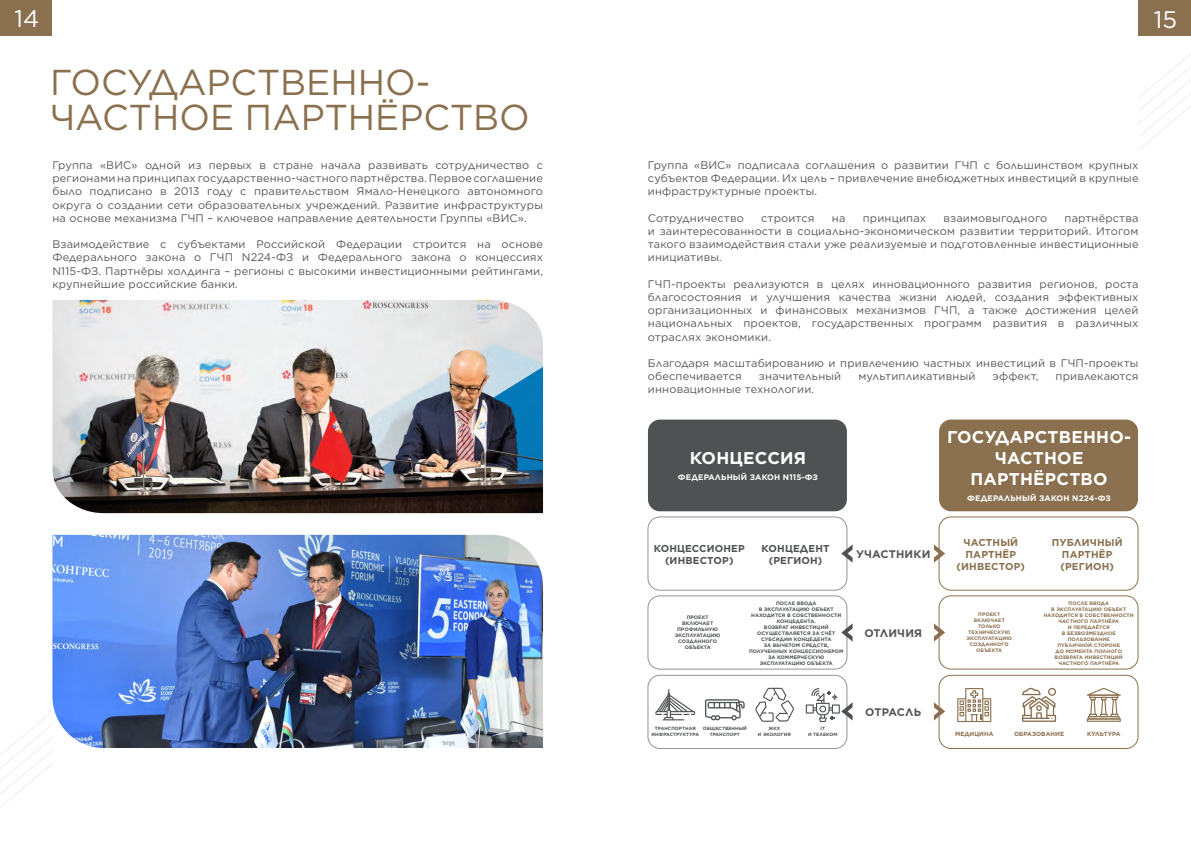
<style>
.page{position:relative;width:1191px;height:842px;background:#fff}
.page>*{position:absolute;margin:0;border:0;box-sizing:border-box;transform-origin:0 0}
.t1{font:36px/35px "Gotham";color:#8a704e}
.t2{font:24px "Gotham";color:#fff}
.t3{font:700 17px/21px "Gotham";letter-spacing:.015em;color:#fff;text-align:center}
.t4{font:11px/13.2px "Gotham";letter-spacing:.015em;color:#57585a;text-align:justify}
.t5{font:700 11px "Gotham";letter-spacing:.015em;color:#565757}
.t6{font:700 10px/12px "Gotham";letter-spacing:.015em;color:#8a704e;text-align:center}
.t7{font:700 10px/12px "Gotham";letter-spacing:.015em;color:#4f5252;text-align:center}
.t8{font:700 8px "Gotham";letter-spacing:.015em;color:#fff}
.t9{font:700 6px "Gotham";letter-spacing:.015em;color:#8a704e}
.t10{font:700 5px/6px "Gotham";letter-spacing:.015em;color:#4f5252;text-align:center}
.t11{font:700 5px/6px "Gotham";letter-spacing:.015em;color:#8a704e;text-align:center}
.t12{font:700 4.6px "Gotham";letter-spacing:.015em;color:#4f5252}
</style>
<div class="page">
<div style="left:1138px;top:0;width:53px;height:36px;background:#8a704e"></div>
<div style="left:0;top:0;width:52px;height:36px;background:#8a704e"></div>
<svg style="left:0;top:712px;width:52px;height:96px"></svg>
<svg style="left:1139px;top:54px;width:52px;height:96px"></svg>
<div style="left:939px;top:420px;width:199px;height:91px;background:#8a704e;border-radius:12px"></div>
<img style="left:52px;top:535px;width:491px;height:213px">
<img style="left:52px;top:300px;width:491px;height:213px">
<svg style="left:934px;top:544px;width:11px;height:19px"></svg>
<svg style="left:934px;top:623px;width:11px;height:19px"></svg>
<svg style="left:934px;top:702px;width:11px;height:18px"></svg>
<div style="left:938px;top:516px;width:200px;height:75px;border:1px solid #8a704e;border-radius:12px"></div>
<div style="left:938px;top:675px;width:200px;height:74px;border:1px solid #8a704e;border-radius:12px"></div>
<div style="left:938px;top:595px;width:200px;height:75px;border:1px solid #8a704e;border-radius:12px"></div>
<svg style="left:1022px;top:688px;width:34px;height:34px"></svg>
<svg style="left:1086px;top:688px;width:34px;height:34px"></svg>
<svg style="left:957px;top:688px;width:34px;height:34px"></svg>
<div style="left:647px;top:516px;width:200px;height:75px;border:1px solid #909595;border-radius:12px"></div>
<div style="left:647px;top:675px;width:200px;height:74px;border:1px solid #909595;border-radius:12px"></div>
<div style="left:647px;top:595px;width:200px;height:75px;border:1px solid #909595;border-radius:12px"></div>
<svg style="left:755px;top:688px;width:39px;height:34px"></svg>
<svg style="left:655px;top:689px;width:40px;height:31px"></svg>
<svg style="left:705px;top:699px;width:39px;height:22px"></svg>
<div style="left:648px;top:420px;width:199px;height:91px;background:#4f5252;border-radius:12px"></div>
<svg style="left:841px;top:544px;width:11px;height:19px"></svg>
<svg style="left:841px;top:623px;width:11px;height:19px"></svg>
<svg style="left:805px;top:688px;width:47px;height:34px"></svg>
<h2 class="t2" style="left:14px;top:3px;width:26px">14</h2>
<h2 class="t2" style="left:1154px;top:4px;width:25px">15</h2>
<p class="t1" style="left:50px;top:64px;width:481px">ГОСУДАРСТВЕННО-<br>ЧАСТНОЕ ПАРТНЁРСТВО</p>
<p class="t4" style="left:52px;top:158px;width:492px">Группа «ВИС» одной из первых в стране начала развивать сотрудничество с регионами на принципах государственно-частного партнёрства. Первое соглашение было подписано в 2013 году с правительством Ямало-Ненецкого автономного округа о создании сети образовательных учреждений. Развитие инфраструктуры на основе механизма ГЧП – ключевое направление деятельности Группы «ВИС».</p>
<p class="t4" style="left:52px;top:237px;width:492px">Взаимодействие с субъектами Российской Федерации строится на основе Федерального закона о ГЧП N224-ФЗ и Федерального закона о концессиях N115-ФЗ. Партнёры холдинга – регионы с высокими инвестиционными рейтингами, крупнейшие российские банки.</p>
<p class="t4" style="left:648px;top:158px;width:492px">Группа «ВИС» подписала соглашения о развитии ГЧП с большинством крупных субъектов Федерации. Их цель – привлечение внебюджетных инвестиций в крупные инфраструктурные проекты.</p>
<p class="t4" style="left:648px;top:211px;width:97px">Сотрудничество</p>
<p class="t4" style="left:761px;top:211px;width:55px">строится</p>
<p class="t4" style="left:832px;top:211px;width:15px">на</p>
<p class="t4" style="left:862px;top:211px;width:65px">принципах</p>
<p class="t4" style="left:943px;top:211px;width:105px">взаимовыгодного</p>
<p class="t4" style="left:648px;top:211px;width:492px;text-indent:416px">партнёрства и заинтересованности в социально-экономическом развитии территорий. Итогом такого взаимодействия стали уже реализуемые и подготовленные инвестиционные инициативы.</p>
<p class="t4" style="left:648px;top:277px;width:492px">ГЧП-проекты реализуются в целях инновационного развития регионов, роста благосостояния и улучшения качества жизни людей, создания эффективных организационных и финансовых механизмов ГЧП, а также достижения целей национальных проектов, государственных программ развития в различных отраслях экономики.</p>
<p class="t4" style="left:648px;top:356px;width:492px">Благодаря масштабированию и привлечению частных инвестиций в ГЧП-проекты обеспечивается</p>
<p class="t4" style="left:759px;top:369px;width:84px">значительный</p>
<p class="t4" style="left:858px;top:369px;width:119px">мультипликативный</p>
<p class="t4" style="left:992px;top:369px;width:47px">эффект,</p>
<p class="t4" style="left:1055px;top:369px;width:84px">привлекаются</p>
<p class="t4" style="left:648px;top:383px;width:168px">инновационные технологии.</p>
<p class="t3" style="left:947px;top:427px;width:185px">ГОСУДАРСТВЕННО-<br>ЧАСТНОЕ<br>ПАРТНЁРСТВО</p>
<p class="t8" style="left:967px;top:493px;width:145px">ФЕДЕРАЛЬНЫЙ ЗАКОН N224-ФЗ</p>
<p class="t6" style="left:1051px;top:536px;width:72px">ПУБЛИЧНЫЙ<br>ПАРТНЁР (РЕГИОН)</p>
<p class="t3" style="left:690px;top:448px;width:118px">КОНЦЕССИЯ</p>
<p class="t8" style="left:678px;top:472px;width:141px">ФЕДЕРАЛЬНЫЙ ЗАКОН N115-ФЗ</p>
<p class="t6" style="left:956px;top:536px;width:70px">ЧАСТНЫЙ<br>ПАРТНЁР (ИНВЕСТОР)</p>
<p class="t7" style="left:653px;top:542px;width:93px">КОНЦЕССИОНЕР (ИНВЕСТОР)</p>
<p class="t7" style="left:761px;top:542px;width:69px">КОНЦЕДЕНТ (РЕГИОН)</p>
<p class="t5" style="left:856px;top:547px;width:76px">УЧАСТНИКИ</p>
<p class="t10" style="left:677px;top:615px;width:43px">ПРОЕКТ<br>ВКЛЮЧАЕТ<br>ПРОФИЛЬНУЮ</p>
<p class="t10" style="left:675px;top:633px;width:47px">ЭКСПЛУАТАЦИЮ<br>СОЗДАННОГО<br>ОБЪЕКТА</p>
<p class="t10" style="left:751px;top:600px;width:92px">ПОСЛЕ ВВОДА<br>В ЭКСПЛУАТАЦИЮ ОБЪЕКТ<br>НАХОДИТСЯ В СОБСТВЕННОСТИ<br>КОНЦЕДЕНТА.<br>ВОЗВРАТ ИНВЕСТИЦИЙ<br>ОСУЩЕСТВЛЯЕТСЯ ЗА СЧЁТ<br>СУБСИДИИ КОНЦЕДЕНТА</p>
<p class="t10" style="left:749px;top:642px;width:96px">ЗА ВЫЧЕТОМ СРЕДСТВ,<br>ПОЛУЧЕННЫХ КОНЦЕССИОНЕРОМ</p>
<p class="t10" style="left:768px;top:654px;width:58px">ЗА КОММЕРЧЕСКУЮ</p>
<p class="t10" style="left:759px;top:660px;width:75px">ЭКСПЛУАТАЦИЮ ОБЪЕКТА</p>
<p class="t5" style="left:864px;top:626px;width:59px">ОТЛИЧИЯ</p>
<p class="t11" style="left:973px;top:612px;width:33px">ПРОЕКТ<br>ВКЛЮЧАЕТ<br>ТОЛЬКО</p>
<p class="t11" style="left:966px;top:630px;width:47px">ТЕХНИЧЕСКУЮ<br>ЭКСПЛУАТАЦИЮ</p>
<p class="t11" style="left:970px;top:642px;width:40px">СОЗДАННОГО<br>ОБЪЕКТА</p>
<p class="t11" style="left:1043px;top:600px;width:92px">ПОСЛЕ ВВОДА<br>В ЭКСПЛУАТАЦИЮ ОБЪЕКТ<br>НАХОДИТСЯ В СОБСТВЕННОСТИ</p>
<p class="t11" style="left:1058px;top:618px;width:62px">ЧАСТНОГО ПАРТНЁРА<br>И ПЕРЕДАЁТСЯ</p>
<p class="t11" style="left:1057px;top:630px;width:64px">В БЕЗВОЗМЕЗДНОЕ<br>ПОЛЬЗОВАНИЕ<br>ПУБЛИЧНОЙ СТОРОНЕ</p>
<p class="t11" style="left:1054px;top:648px;width:70px">ДО МОМЕНТА ПОЛНОГО<br>ВОЗВРАТА ИНВЕСТИЦИЙ<br>ЧАСТНОГО ПАРТНЁРА</p>
<p class="t5" style="left:865px;top:705px;width:57px">ОТРАСЛЬ</p>
<p class="t12" style="left:702px;top:726px;width:46px">ОБЩЕСТВЕННЫЙ</p>
<p class="t12" style="left:709px;top:731px;width:32px">ТРАНСПОРТ</p>
<p class="t12" style="left:655px;top:726px;width:42px">ТРАНСПОРТНАЯ</p>
<p class="t12" style="left:651px;top:731px;width:49px">ИНФРАСТРУКТУРА</p>
<p class="t12" style="left:768px;top:726px;width:13px">ЖКХ</p>
<p class="t12" style="left:758px;top:731px;width:34px">И ЭКОЛОГИЯ</p>
<p class="t12" style="left:820px;top:726px;width:6px">IT</p>
<p class="t12" style="left:808px;top:731px;width:31px">И ТЕЛЕКОМ</p>
<p class="t9" style="left:955px;top:730px;width:40px">МЕДИЦИНА</p>
<p class="t9" style="left:1014px;top:730px;width:52px">ОБРАЗОВАНИЕ</p>
<p class="t9" style="left:1087px;top:730px;width:35px">КУЛЬТУРА</p>
</div>
